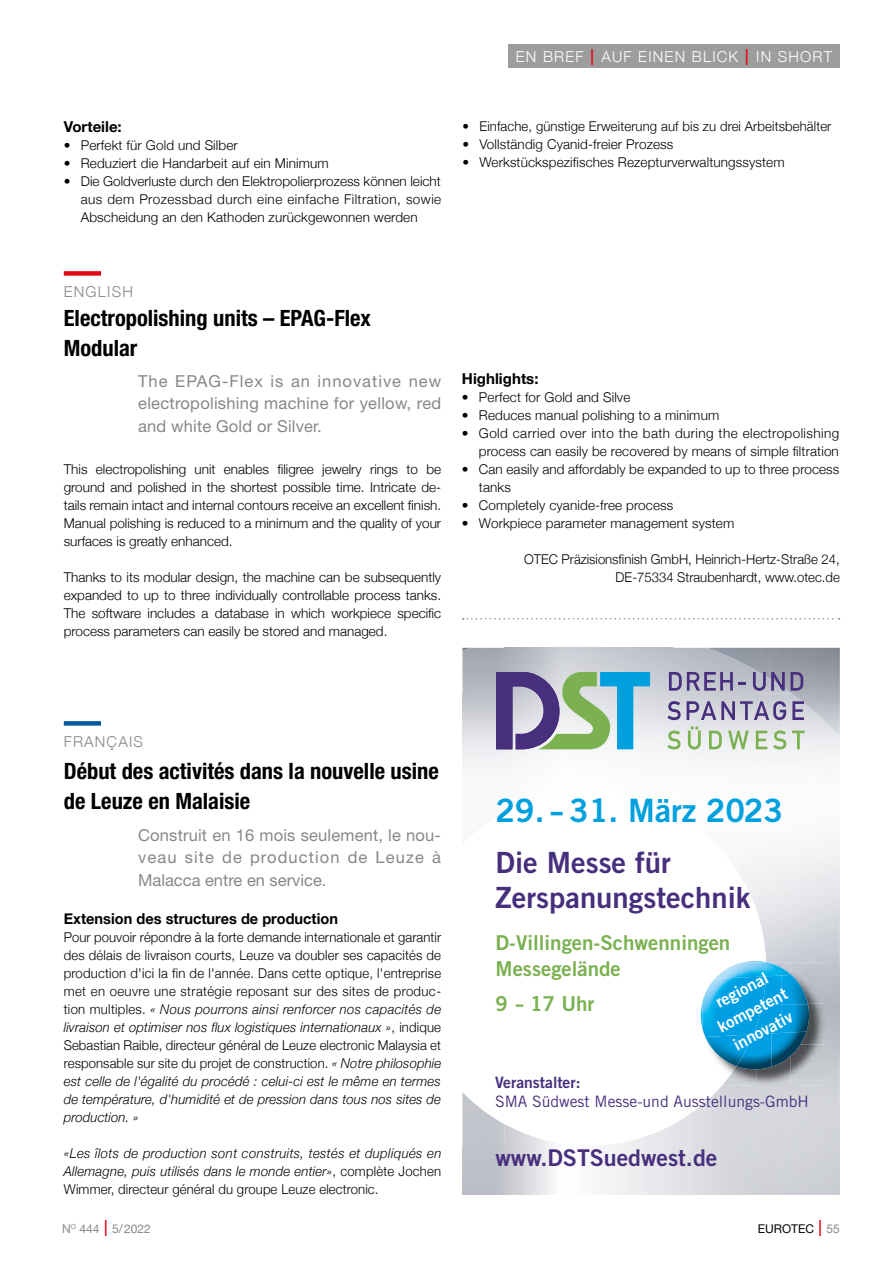
<style>
.page{position:relative;width:893px;height:1263px;background:#fff}
.page>*{position:absolute;margin:0;border:0;box-sizing:border-box;transform-origin:0 0}
.t1{font:32.25px "Trade Gothic LT Std Bd 2";color:#00a0de}
.t2{font:29.25px/35.1px "Trade Gothic LT Std Bd 2";color:#472f7d}
.t3{font:23.1px "Trade Gothic LT Std Bd 2";color:#472f7d}
.t4{font:700 condensed 22.5px/30px "Helvetica Neue";color:#000}
.t5{font:20.55px/25.7px "Trade Gothic LT Std Bd 2";color:#7bb151}
.t6{font:16.5px/22.5px "Helvetica Neue";letter-spacing:.015em;color:#878787;text-align:justify}
.t7{font:16.5px/23px "Trade Gothic LT Std Bd 2";color:#fff;text-align:center}
.t8{font:15.75px "Trade Gothic LT Std";color:#472f7d}
.t9{font:15.75px "Trade Gothic LT Std Bd 2";color:#472f7d}
.t10{font:700 15px "Helvetica Neue";color:#000}
.t11{font:300 15px "Helvetica Neue";letter-spacing:.08em;color:#fff}
.t12{font:300 15px "Helvetica Neue";letter-spacing:.08em;color:#878787}
.t13{font:300 13.5px/18px "Helvetica Neue";letter-spacing:.01em;color:#000;text-align:justify}
.t14{font:italic 300 13.5px/18px "Helvetica Neue";letter-spacing:.015em;color:#000;text-align:justify}
.t15{font:12px "Helvetica Neue";color:#878787}
.t16{font:12px "Helvetica Neue";color:#000}
.s1{font-stretch:condensed;font-size:22.5px;color:#e30613}
.s2{font-style:italic}
.s3{font-style:normal}
.s4{font-weight:300;font-stretch:condensed;font-size:22.5px;color:#e30613}
.s5{color:#878787}
</style>
<div class="page">
<img style="left:714px;top:648px;width:126px;height:50px">
<img style="left:462px;top:648px;width:252px;height:45px">
<img style="left:714px;top:650px;width:42px;height:43px">
<img style="left:756px;top:670px;width:35px;height:23px">
<img style="left:462px;top:693px;width:336px;height:46px">
<img style="left:798px;top:698px;width:42px;height:41px">
<img style="left:462px;top:739px;width:378px;height:28px">
<img style="left:798px;top:921px;width:42px;height:45px">
<img style="left:798px;top:1057px;width:42px;height:46px">
<svg style="left:462px;top:830px;width:304px;height:315px"></svg>
<svg style="left:669px;top:672px;width:77px;height:19px"></svg>
<svg style="left:753px;top:672px;width:50px;height:19px"></svg>
<svg style="left:667px;top:701px;width:14px;height:19px"></svg>
<svg style="left:687px;top:701px;width:99px;height:19px;background:#a29bba"></svg>
<svg style="left:792px;top:701px;width:12px;height:19px"></svg>
<svg style="left:667px;top:730px;width:14px;height:19px"></svg>
<svg style="left:688px;top:726px;width:13px;height:23px"></svg>
<svg style="left:709px;top:731px;width:13px;height:18px"></svg>
<svg style="left:728px;top:731px;width:21px;height:18px"></svg>
<svg style="left:756px;top:731px;width:11px;height:18px"></svg>
<svg style="left:773px;top:730px;width:13px;height:19px"></svg>
<svg style="left:792px;top:731px;width:13px;height:18px"></svg>
<svg style="left:496px;top:672px;width:154px;height:77px;background:#84a0ac"></svg>
<img style="left:791px;top:963px;width:34px;height:40px">
<img style="left:806px;top:1003px;width:19px;height:41px">
<img style="left:741px;top:1069px;width:15px;height:16px">
<img style="left:756px;top:1067px;width:35px;height:18px">
<img style="left:791px;top:1044px;width:34px;height:41px">
<img style="left:702px;top:963px;width:39px;height:122px">
<img style="left:741px;top:961px;width:25px;height:2px">
<img style="left:766px;top:963px;width:25px;height:12px">
<img style="left:715px;top:963px;width:51px;height:13px">
<img style="left:737px;top:1034px;width:35px;height:35px">
<img style="left:771px;top:1034px;width:35px;height:33px">
<img style="left:705px;top:1037px;width:48px;height:29px">
<svg style="left:701px;top:1001px;width:1px;height:28px"></svg>
<img style="left:762px;top:975px;width:46px;height:30px">
<img style="left:766px;top:1005px;width:43px;height:29px">
<img style="left:702px;top:976px;width:64px;height:61px">
<svg style="left:463px;top:618px;width:376px;height:2px"></svg>
<div style="left:64px;top:271px;width:37px;height:5px;background:#e30613"></div>
<div style="left:64px;top:721px;width:37px;height:5px;background:#0059a3"></div>
<div style="left:508px;top:44px;width:332px;height:24px;background:#9d9d9c"></div>
<p class="t11" style="left:516px;top:44px;width:318px">EN BREF <span class="s1">I</span> AUF EINEN BLICK <span class="s1">I</span> IN SHORT</p>
<p class="t10" style="left:64px;top:115px;width:60px">Vorteile:</p>
<p class="t13" style="left:64px;top:135px;width:176px">• Perfekt für Gold und Silber</p>
<p class="t13" style="left:64px;top:153px;width:266px">• Reduziert die Handarbeit auf ein Minimum</p>
<p class="t13" style="left:81px;top:171px;width:362px;text-indent:-17px">• Die Goldverluste durch den Elektropolierprozess können leicht aus dem Prozessbad durch eine einfache Filtration, sowie Abscheidung an den Kathoden zurückgewonnen werden</p>
<p class="t13" style="left:462px;top:117px;width:370px">• Einfache, günstige Erweiterung auf bis zu drei Arbeitsbehälter</p>
<p class="t13" style="left:462px;top:135px;width:212px">• Vollständig Cyanid-freier Prozess</p>
<p class="t13" style="left:462px;top:153px;width:324px">• Werkstückspezifisches Rezepturverwaltungssystem</p>
<p class="t12" style="left:64px;top:279px;width:71px">ENGLISH</p>
<h3 class="t4" style="left:64px;top:303px;width:309px">Electropolishing units – EPAG-Flex<br>Modular</h3>
<p class="t6" style="left:138px;top:369px;width:305px">The EPAG-Flex is an innovative new electropolishing machine for yellow, red and white Gold or Silver.</p>
<p class="t13" style="left:64px;top:459px;width:379px">This electropolishing unit enables filigree jewelry rings to be ground and polished in the shortest possible time. Intricate de&shy;tails remain intact and internal contours receive an excellent finish.<br>Manual polishing is reduced to a minimum and the quality of your surfaces is greatly enhanced.</p>
<p class="t13" style="left:64px;top:567px;width:379px">Thanks to its modular design, the machine can be subsequently expanded to up to three individually controllable process tanks.<br>The software includes a database in which workpiece specific process parameters can easily be stored and managed.</p>
<p class="t10" style="left:462px;top:367px;width:78px">Highlights:</p>
<p class="t13" style="left:462px;top:387px;width:170px">• Perfect for Gold and Silve</p>
<p class="t13" style="left:462px;top:405px;width:259px">• Reduces manual polishing to a minimum</p>
<p class="t13" style="left:462px;top:423px;width:379px;text-align:right">• Gold carried over into the bath during the electropolishing process can easily be recovered by means of simple filtration</p>
<p class="t13" style="left:479px;top:459px;width:362px;text-indent:-17px">• Can easily and affordably be expanded to up to three process tanks</p>
<p class="t13" style="left:462px;top:495px;width:213px">• Completely cyanide-free process</p>
<p class="t13" style="left:462px;top:513px;width:274px">• Workpiece parameter management system</p>
<p class="t13" style="left:524px;top:549px;width:317px;text-align:right">OTEC Präzisionsfinish GmbH, Heinrich-Hertz-Straße 24,<br>DE-75334 Straubenhardt, www.otec.de</p>
<p class="t12" style="left:64px;top:729px;width:81px">FRANÇAIS</p>
<h3 class="t4" style="left:64px;top:756px;width:377px">Début des activités dans la nouvelle usine de Leuze en Malaisie</h3>
<p class="t6" style="left:138px;top:823px;width:304px">Construit en 16 mois seulement, le nou&shy;veau site de production de Leuze à Malacca entre en service.</p>
<p class="t10" style="left:64px;top:907px;width:276px">Extension des structures de production</p>
<p class="t13" style="left:64px;top:927px;width:379px">Pour pouvoir répondre à la forte demande internationale et garantir des délais de livraison courts, Leuze va doubler ses capacités de production d'ici la fin de l'année. Dans cette optique, l'entreprise met en oeuvre une stratégie reposant sur des sites de produc&shy;tion multiples. <span class="s2">« Nous pourrons ainsi renforcer nos capacités de livraison et optimiser nos flux logistiques internationaux »</span>, indique Sebastian Raible, directeur général de Leuze electronic Malaysia et responsable sur site du projet de construction. <span class="s2">« Notre philosophie est celle de l'égalité du procédé : celui-ci est le même en termes de température, d'humidité et de pression dans tous nos sites de production. »</span></p>
<p class="t14" style="left:64px;top:1143px;width:379px">«Les îlots de production sont construits, testés et dupliqués en Allemagne, puis utilisés dans le monde entier»<span class="s3">, complète Jochen Wimmer, directeur général du groupe Leuze electronic.</span></p>
<h1 class="t1" style="left:496px;top:790px;width:289px">29. - 31. März 2023</h1>
<h2 class="t2" style="left:496px;top:844px;width:256px">Die Messe für<br>Zerspanungstechnik</h2>
<h3 class="t5" style="left:496px;top:930px;width:236px">D-Villingen-Schwenningen<br>Messegelände</h3>
<h3 class="t5" style="left:496px;top:990px;width:100px">9 - 17 Uhr</h3>
<p class="t7" style="left:702px;top:997px;width:78px;rotate:-28deg">regional kompetent innovativ</p>
<p class="t9" style="left:495px;top:1072px;width:87px">Veranstalter:</p>
<p class="t8" style="left:495px;top:1092px;width:315px">SMA Südwest Messe-und Ausstellungs-GmbH</p>
<h3 class="t3" style="left:496px;top:1144px;width:223px">www.DSTSuedwest.de</h3>
<p class="t15" style="left:62px;top:1220px;width:90px">N<sup>O</sup> 444 <span class="s4">I</span> 5/2022</p>
<p class="t16" style="left:758px;top:1220px;width:84px">EUROTEC <span class="s4">I</span> <span class="s5">55</span></p>
</div>
